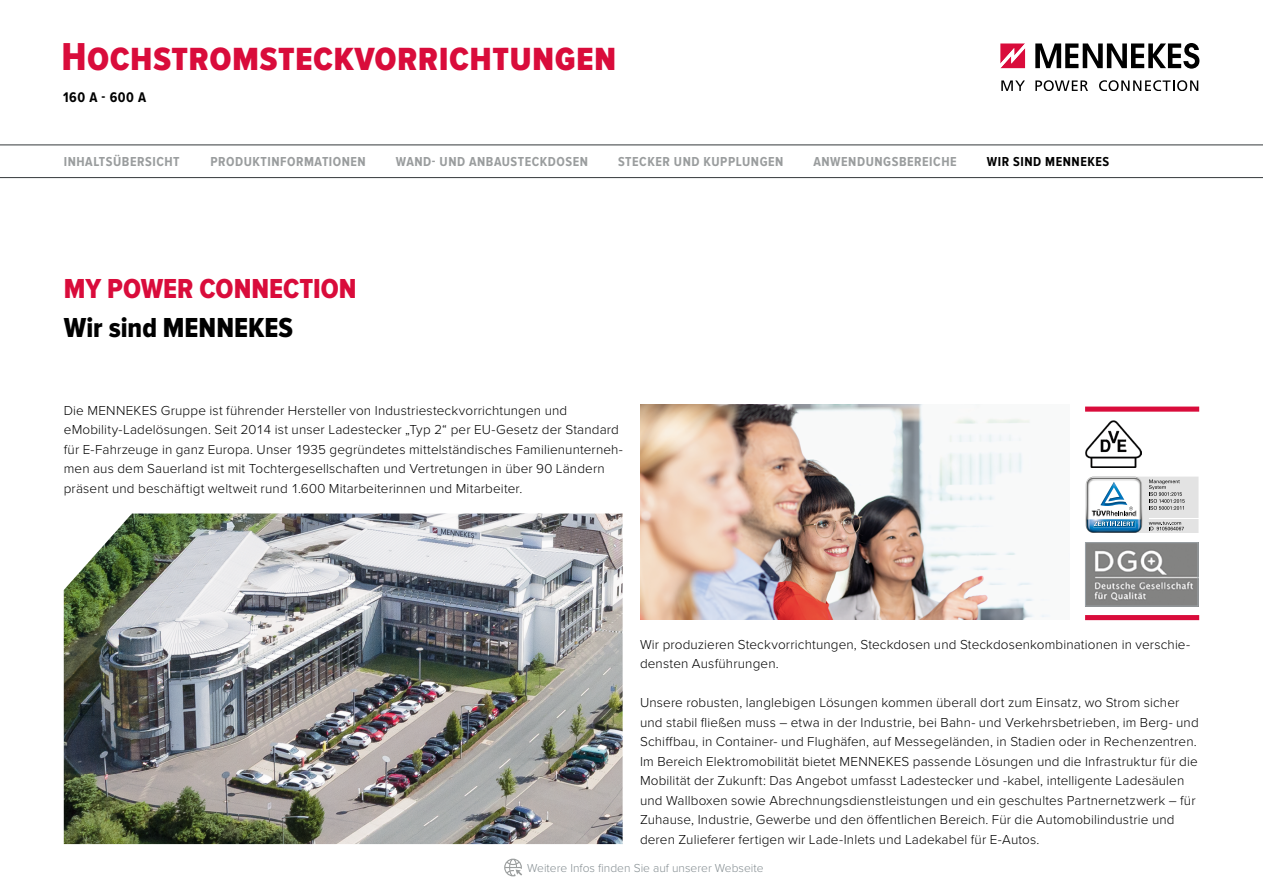
<style>
.page{position:relative;width:1263px;height:893px;background:#fff}
.page>*{position:absolute;margin:0;border:0;box-sizing:border-box;transform-origin:0 0}
.t1{font:40.35px "Proxima Nova Cond Extrabld";letter-spacing:.01em;color:#d90c3b}
.t2{font:28.5px "Proxima Nova Cond Extrabld";color:#d90c3b}
.t3{font:28.5px "Proxima Nova Cond Extrabld";color:#000}
.t4{font:700 14.55px "Proxima Nova Cond";letter-spacing:.04em;color:#000}
.t5{font:300 13.5px/19.5px "Proxima Nova";letter-spacing:.01em;color:#000}
.t6{font:700 13.5px "Proxima Nova Cond";letter-spacing:.04em;color:#9a9d9e}
.t7{font:700 13.5px "Proxima Nova Cond";letter-spacing:.04em;color:#000}
.t8{font:300 12px "Proxima Nova";color:#868f93}
</style>
<div class="page">
<svg style="left:1001px;top:80px;width:24px;height:11px"></svg>
<svg style="left:1035px;top:80px;width:53px;height:11px"></svg>
<svg style="left:1099px;top:80px;width:99px;height:11px"></svg>
<svg style="left:1035px;top:43px;width:164px;height:26px"></svg>
<svg style="left:1000px;top:43px;width:25px;height:25px"></svg>
<svg style="left:0;top:145px;width:1263px;height:33px"></svg>
<svg style="left:504px;top:859px;width:18px;height:17px"></svg>
<img style="left:640px;top:405px;width:410px;height:215px">
<div style="left:1085px;top:615px;width:114px;height:5px;background:#d90c3b"></div>
<div style="left:1085px;top:407px;width:114px;height:5px;background:#d90c3b"></div>
<img style="left:1085px;top:421px;width:56px;height:46px">
<svg style="left:1085px;top:476px;width:114px;height:57px"></svg>
<img style="left:1087px;top:544px;width:109px;height:60px">
<div style="left:1085px;top:542px;width:113px;height:64px;border:1px solid #9ba2a7"></div>
<img style="left:64px;top:513px;width:559px;height:331px">
<h1 class="t1" style="left:62px;top:34px;width:556px">Hochstromsteckvorrichtungen</h1>
<p class="t4" style="left:63px;top:89px;width:85px">160 A - 600 A</p>
<p class="t6" style="left:64px;top:154px;width:117px">INHALTSÜBERSICHT</p>
<p class="t6" style="left:396px;top:154px;width:194px">WAND- UND ANBAUSTECKDOSEN</p>
<p class="t6" style="left:618px;top:154px;width:167px">STECKER UND KUPPLUNGEN</p>
<p class="t6" style="left:813px;top:154px;width:145px">ANWENDUNGSBEREICHE</p>
<p class="t6" style="left:210px;top:154px;width:157px">PRODUKTINFORMATIONEN</p>
<p class="t7" style="left:987px;top:154px;width:124px">WIR SIND MENNEKES</p>
<h2 class="t2" style="left:64px;top:272px;width:294px">MY POWER CONNECTION</h2>
<h2 class="t3" style="left:64px;top:311px;width:231px">Wir sind MENNEKES</h2>
<p class="t5" style="left:64px;top:401px;width:561px">Die MENNEKES Gruppe ist führender Hersteller von Industriesteckvorrichtungen und eMobility-Ladelösungen. Seit 2014 ist unser Ladestecker „Typ 2“ per EU-Gesetz der Standard für E-Fahrzeuge in ganz Europa. Unser 1935 gegründetes mittelständisches Familienunterneh&shy;men aus dem Sauerland ist mit Tochtergesellschaften und Vertretungen in über 90 Ländern präsent und beschäftigt weltweit rund 1.600 Mitarbeiterinnen und Mitarbeiter.</p>
<p class="t5" style="left:640px;top:635px;width:552px">Wir produzieren Steckvorrichtungen, Steckdosen und Steckdosenkombinationen in verschie&shy;densten Ausführungen.</p>
<p class="t5" style="left:640px;top:693px;width:560px">Unsere robusten, langlebigen Lösungen kommen überall dort zum Einsatz, wo Strom sicher und stabil fließen muss – etwa in der Industrie, bei Bahn- und Verkehrsbetrieben, im Berg- und Schiffbau, in Container- und Flughäfen, auf Messegeländen, in Stadien oder in Rechenzentren.<br>Im Bereich Elektromobilität bietet MENNEKES passende Lösungen und die Infrastruktur für die Mobilität der Zukunft: Das Angebot umfasst Ladestecker und -kabel, intelligente Ladesäulen und Wallboxen sowie Abrechnungsdienstleistungen und ein geschultes Partnernetzwerk – für Zuhause, Industrie, Gewerbe und den öffentlichen Bereich. Für die Automobilindustrie und deren Zulieferer fertigen wir Lade-Inlets und Ladekabel für E-Autos.</p>
<p class="t8" style="left:527px;top:861px;width:238px">Weitere Infos finden Sie auf unserer Webseite</p>
</div>
